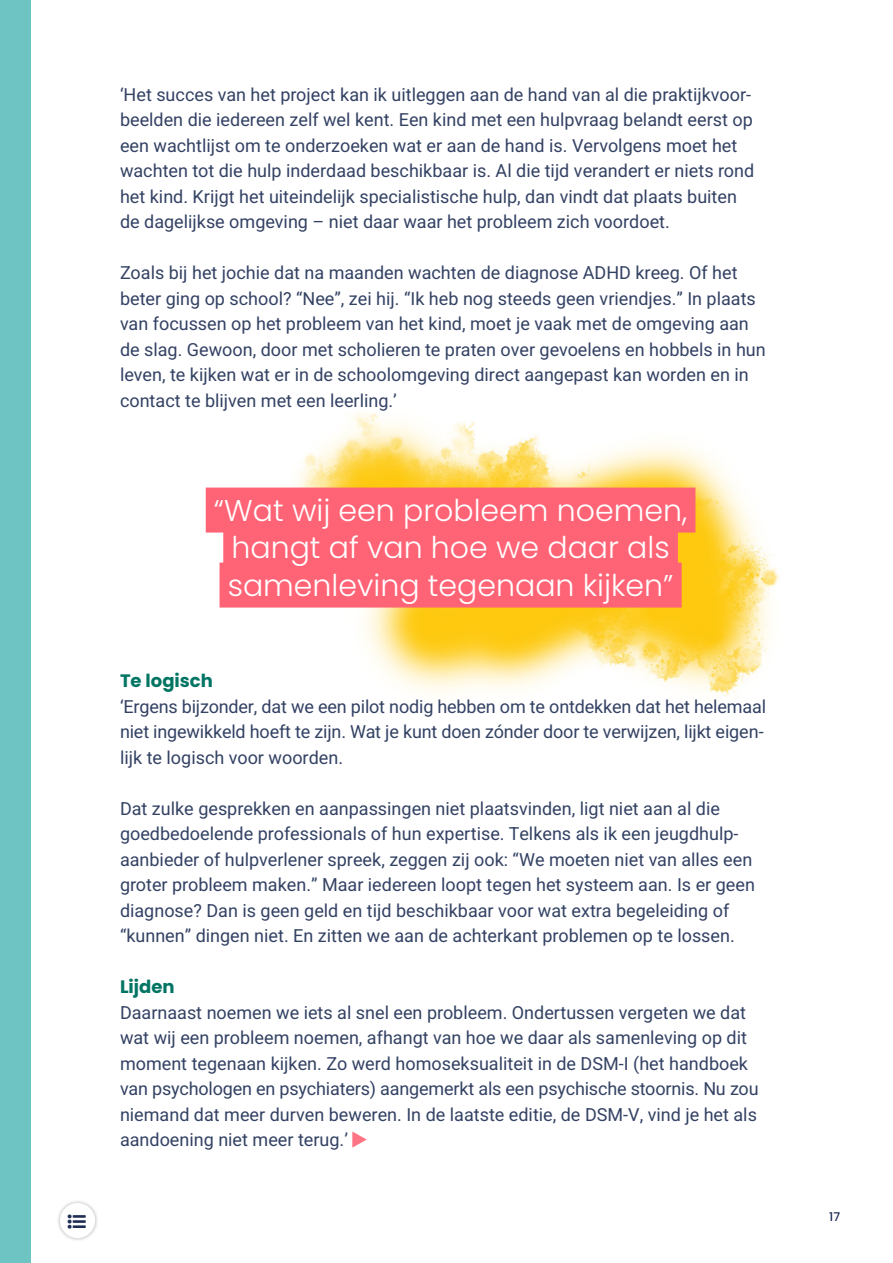
<style>
.page{position:relative;width:893px;height:1263px;background:#fff}
.page>*{position:absolute;margin:0;border:0;box-sizing:border-box;transform-origin:0 0}
.t1{font:300 30px/37.5px "Poppins";color:#fff;text-align:center}
.t2{font:18px/25.5px "Heebo";color:#344264}
.t3{font:700 18px "Poppins";color:#007564}
.t4{font:500 12px "Poppins";color:#1d2d53}
</style>
<div class="page">
<div style="left:0;top:0;width:30px;height:1263px;background:#6ec4c3"></div>
<div style="left:56px;top:1199px;width:43px;height:43px;background:#000;opacity:.3"></div>
<div style="left:60px;top:1203px;width:35px;height:35px;background:#fff;border-radius:50%"></div>
<img style="left:251px;top:412px;width:528px;height:285px">
<div style="left:206px;top:488px;width:489px;height:45px;background:#ff6476"></div>
<div style="left:223px;top:525px;width:455px;height:45px;background:#ff6476"></div>
<div style="left:220px;top:563px;width:462px;height:45px;background:#ff6476"></div>
<p class="t2" style="left:120px;top:81px;width:636px">‘Het succes van het project kan ik uitleggen aan de hand van al die praktijkvoor&shy;beelden die iedereen zelf wel kent. Een kind met een hulpvraag belandt eerst op een wachtlijst om te onderzoeken wat er aan de hand is. Vervolgens moet het wachten tot die hulp inderdaad beschikbaar is. Al die tijd verandert er niets rond het kind. Krijgt het uiteindelijk specialistische hulp, dan vindt dat plaats buiten de dagelijkse omgeving – niet daar waar het probleem zich voordoet.</p>
<p class="t2" style="left:120px;top:260px;width:647px">Zoals bij het jochie dat na maanden wachten de diagnose ADHD kreeg. Of het beter ging op school? “Nee”, zei hij. “Ik heb nog steeds geen vriendjes.” In plaats van focussen op het probleem van het kind, moet je vaak met de omgeving aan de slag. Gewoon, door met scholieren te praten over gevoelens en hobbels in hun leven, te kijken wat er in de schoolomgeving direct aangepast kan worden en in contact te blijven met een leerling.’</p>
<h1 class="t1" style="left:214px;top:491px;width:475px">“Wat wij een probleem noemen, hangt af van hoe we daar als samenleving tegenaan kijken”</h1>
<p class="t3" style="left:120px;top:670px;width:94px">Te logisch</p>
<p class="t2" style="left:120px;top:693px;width:648px">‘Ergens bijzonder, dat we een pilot nodig hebben om te ontdekken dat het helemaal niet ingewikkeld hoeft te zijn. Wat je kunt doen zónder door te verwijzen, lijkt eigen&shy;lijk te logisch voor woorden.</p>
<p class="t2" style="left:120px;top:795px;width:636px">Dat zulke gesprekken en aanpassingen niet plaatsvinden, ligt niet aan al die goedbedoelende professionals of hun expertise. Telkens als ik een jeugdhulp&shy;aanbieder of hulpverlener spreek, zeggen zij ook: “We moeten niet van alles een groter probleem maken.” Maar iedereen loopt tegen het systeem aan. Is er geen diagnose? Dan is geen geld en tijd beschikbaar voor wat extra begeleiding of “kunnen” dingen niet. En zitten we aan de achterkant problemen op te lossen.</p>
<p class="t3" style="left:120px;top:976px;width:56px">Lijden</p>
<p class="t2" style="left:120px;top:999px;width:640px">Daarnaast noemen we iets al snel een probleem. Ondertussen vergeten we dat wat wij een probleem noemen, afhangt van hoe we daar als samenleving op dit moment tegenaan kijken. Zo werd homoseksualiteit in de DSM-I (het handboek van psychologen en psychiaters) aangemerkt als een psychische stoornis. Nu zou niemand dat meer durven beweren. In de laatste editie, de DSM-V, vind je het als aandoening niet meer terug.’</p>
<p class="t4" style="left:829px;top:1209px;width:12px">17</p>
</div>
